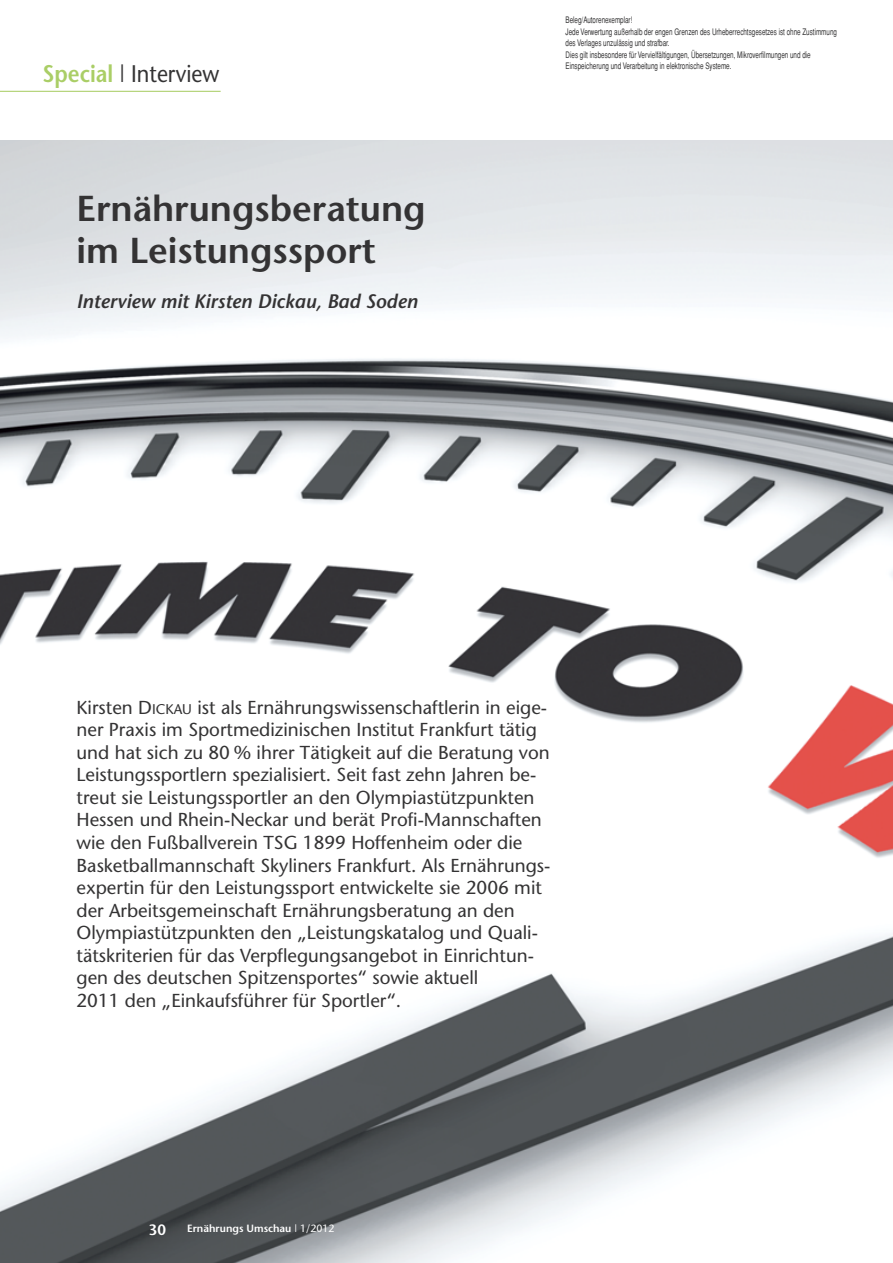
<style>
.page{position:relative;width:893px;height:1263px;background:#fff}
.page>*{position:absolute;margin:0;border:0;box-sizing:border-box;transform-origin:0 0}
.t1{font:600 36px/42px "Stone Sans";color:#343334}
.t2{font:24px "Stone Sans";color:#343334;scale:.9 1}
.t3{font:italic 600 19.5px "Stone Sans";color:#343334}
.t4{font:18.75px/22.5px "Stone Sans";color:#343334}
.t5{font:600 15px "Stone Sans";color:#fff}
.t6{font:600 10.5px "Stone Sans";color:#fff}
.t7{font:9px/11.4px "Helvetica";color:#343334;scale:.7 1}
.s1{font-weight:600;color:#aace66}
.s2{font-size:14.1px}
.s3{font-weight:400}
</style>
<div class="page">
<img style="left:0;top:140px;width:893px;height:1123px">
<hr style="left:0;top:91px;width:221px;height:1px;background:#aace66">
<p class="t2" style="left:43px;top:65px;width:198px"><span class="s1">Special</span> | Interview</p>
<h1 class="t1" style="left:77px;top:191px;width:351px">Ernährungsberatung im Leistungssport</h1>
<p class="t3" style="left:77px;top:294px;width:343px">Interview mit Kirsten Dickau, Bad Soden</p>
<p class="t7" style="left:566px;top:15px;width:389px">Beleg/Autorenexemplar!<br>Jede Verwertung außerhalb der engen Grenzen des Urheberrechtsgesetzes ist ohne Zustimmung des Verlages unzulässig und strafbar.<br>Dies gilt insbesondere für Vervielfältigungen, Übersetzungen, Mikroverfilmungen und die Einspeicherung und Verarbeitung in elektronische Systeme.</p>
<p class="t4" style="left:77px;top:698px;width:475px">Kirsten D<span class="s2">ICKAU</span> ist als Ernährungswissenschaftlerin in eige&shy;ner Praxis im Sportmedizinischen Institut Frankfurt tätig und hat sich zu 80 % ihrer Tätigkeit auf die Beratung von Leistungssportlern spezialisiert. Seit fast zehn Jahren be&shy;treut sie Leistungssportler an den Olympiastützpunkten Hessen und Rhein-Neckar und berät Profi-Mannschaften wie den Fußballverein TSG 1899 Hoffenheim oder die Basketballmannschaft Skyliners Frankfurt. Als Ernährungs&shy;expertin für den Leistungssport entwickelte sie 2006 mit der Arbeitsgemeinschaft Ernährungsberatung an den Olympiastützpunkten den „Leistungskatalog und Quali&shy;tätskriterien für das Verpflegungsangebot in Einrichtun&shy;gen des deutschen Spitzensportes“ sowie aktuell<br>2011 den „Einkaufsführer für Sportler“.</p>
<p class="t5" style="left:149px;top:1223px;width:19px">30</p>
<p class="t6" style="left:187px;top:1225px;width:149px">Ernährungs Umschau <span class="s3">| 1/2012</span></p>
</div>
